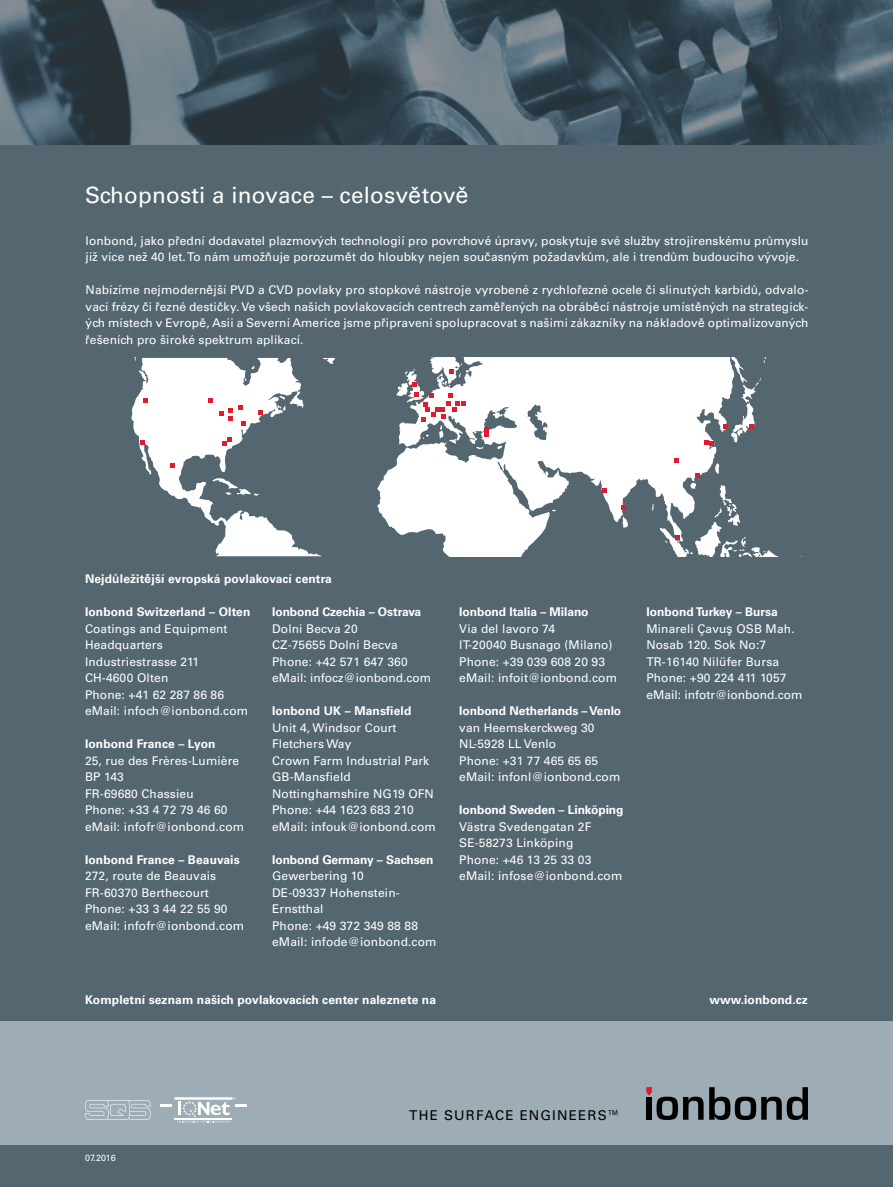
<style>
.page{position:relative;width:893px;height:1187px;background:#fff}
.page>*{position:absolute;margin:0;border:0;box-sizing:border-box;transform-origin:0 0}
._01_Titel{font:22.5px "Univers LT Std";letter-spacing:.01em;color:#fff}
.t1{font:13.5px "Univers LT Std";letter-spacing:.085em;color:#000}
._06_Adressen{font:12px "Univers LT Std";letter-spacing:.01em;color:#fff}
._03_GT_weiss{font:12px/16.5px "Univers LT Std";letter-spacing:.01em;color:#fff}
._06_Adressen-2{font:700 12px "Univers LT Std";letter-spacing:-.005em;color:#fff}
._7_Adressen{font:12px "Univers LT Std";letter-spacing:.01em;color:#fff}
._7_Adressen-2{font:700 12px "Univers LT Std";color:#fff}
._03_GT_weiss-2{font:9px "Univers LT Std";letter-spacing:.005em;color:#fff}
.s1{font-family:"Arial"}
</style>
<div class="page">
<div style="left:0;top:0;width:893px;height:1186px;background:#546670"></div>
<img style="left:0;top:0;width:893px;height:145px">
<div style="left:0;top:1020px;width:893px;height:124px;background:#9eacb5"></div>
<svg style="left:85px;top:1100px;width:66px;height:19px"></svg>
<svg style="left:160px;top:1097px;width:87px;height:25px"></svg>
<svg style="left:646px;top:1087px;width:162px;height:32px"></svg>
<svg style="left:377px;top:358px;width:360px;height:198px;fill:#fff"></svg>
<svg style="left:476px;top:447px;width:8px;height:2px"></svg>
<svg style="left:497px;top:445px;width:5px;height:4px"></svg>
<svg style="left:652px;top:503px;width:2px;height:7px"></svg>
<svg style="left:723px;top:358px;width:43px;height:84px"></svg>
<svg style="left:705px;top:440px;width:8px;height:6px"></svg>
<svg style="left:602px;top:488px;width:4px;height:4px"></svg>
<svg style="left:621px;top:505px;width:4px;height:5px"></svg>
<svg style="left:660px;top:458px;width:117px;height:98px"></svg>
<svg style="left:485px;top:427px;width:4px;height:10px"></svg>
<svg style="left:396px;top:363px;width:73px;height:81px"></svg>
<svg style="left:132px;top:358px;width:203px;height:198px"></svg>
<p class="_01_Titel" style="left:85px;top:182px;width:385px">Schopnosti a inovace – celosv<span class="s1">ě</span>tov<span class="s1">ě</span></p>
<p class="_03_GT_weiss" style="left:86px;top:232px;width:724px">Ionbond, jako p<span class="s1">ř</span>ední dodavatel plazmových technologií pro povrchové úpravy, poskytuje své služby strojírenskému pr<span class="s1">ů</span>myslu již více než 40 let. To nám umož<span class="s1">ň</span>uje porozum<span class="s1">ě</span>t do hloubky nejen sou<span class="s1">č</span>asným požadavk<span class="s1">ů</span>m, ale i trend<span class="s1">ů</span>m budoucího vývoje.</p>
<p class="_03_GT_weiss" style="left:86px;top:282px;width:724px;text-align:justify">Nabízíme nejmodern<span class="s1">ě</span>jší PVD a CVD povlaky pro stopkové nástroje vyrobené z rychlo<span class="s1">ř</span>ezné ocele <span class="s1">č</span>i slinutých karbid<span class="s1">ů</span>, odvalo&shy;vací frézy <span class="s1">č</span>i <span class="s1">ř</span>ezné desti<span class="s1">č</span>ky. Ve všech našich povlakovacích centrech zam<span class="s1">ěř</span>ených na obráb<span class="s1">ě</span>cí nástroje umíst<span class="s1">ě</span>ných na strategick&shy;ých místech v Evrop<span class="s1">ě</span>, Asii a Severní Americe jsme p<span class="s1">ř</span>ipraveni spolupracovat s našimi zákazníky na nákladov<span class="s1">ě</span> optimalizovaných <span class="s1">ř</span>ešeních pro široké spektrum aplikací.</p>
<p class="_06_Adressen-2" style="left:85px;top:572px;width:248px">Nejd<span class="s1">ů</span>ležit<span class="s1">ě</span>jší evropská povlakovací centra</p>
<p class="_06_Adressen-2" style="left:272px;top:605px;width:151px">Ionbond Czechia – Ostrava</p>
<p class="_06_Adressen" style="left:272px;top:621px;width:87px">Dolni Becva 20</p>
<p class="_06_Adressen" style="left:272px;top:637px;width:127px">CZ-75655 Dolni Becva</p>
<p class="_06_Adressen" style="left:272px;top:654px;width:137px">Phone: +42 571 647 360</p>
<p class="_06_Adressen" style="left:272px;top:670px;width:160px">eMail: infocz@ionbond.com</p>
<p class="_06_Adressen-2" style="left:272px;top:704px;width:141px">Ionbond UK – Mansfield</p>
<p class="_06_Adressen" style="left:272px;top:720px;width:126px">Unit 4, Windsor Court</p>
<p class="_06_Adressen" style="left:272px;top:736px;width:81px">Fletchers Way</p>
<p class="_06_Adressen" style="left:272px;top:753px;width:159px">Crown Farm Industrial Park</p>
<p class="_06_Adressen" style="left:272px;top:769px;width:80px">GB-Mansfield</p>
<p class="_06_Adressen" style="left:272px;top:786px;width:163px">Nottinghamshire NG19 OFN</p>
<p class="_06_Adressen" style="left:272px;top:802px;width:143px">Phone: +44 1623 683 210</p>
<p class="_06_Adressen" style="left:272px;top:819px;width:165px">eMail: infouk@ionbond.com</p>
<p class="_06_Adressen-2" style="left:272px;top:852px;width:163px">Ionbond Germany – Sachsen</p>
<p class="_06_Adressen" style="left:272px;top:868px;width:93px">Gewerbering 10</p>
<p class="_06_Adressen" style="left:272px;top:885px;width:129px">DE-09337 Hohenstein-</p>
<p class="_06_Adressen" style="left:272px;top:901px;width:53px">Ernstthal</p>
<p class="_06_Adressen" style="left:272px;top:918px;width:147px">Phone: +49 372 349 88 88</p>
<p class="_06_Adressen" style="left:272px;top:934px;width:166px">eMail: infode@ionbond.com</p>
<p class="_7_Adressen-2" style="left:85px;top:605px;width:167px">Ionbond Switzerland – Olten</p>
<p class="_7_Adressen" style="left:85px;top:621px;width:144px">Coatings and Equipment</p>
<p class="_7_Adressen" style="left:85px;top:637px;width:79px">Headquarters</p>
<p class="_7_Adressen" style="left:85px;top:654px;width:116px">Industriestrasse 211</p>
<p class="_7_Adressen" style="left:85px;top:670px;width:85px">CH-4600 Olten</p>
<p class="_7_Adressen" style="left:85px;top:687px;width:141px">Phone: +41 62 287 86 86</p>
<p class="_7_Adressen" style="left:85px;top:703px;width:165px">eMail: infoch@ionbond.com</p>
<p class="_06_Adressen-2" style="left:85px;top:737px;width:132px">Ionbond France – Lyon</p>
<p class="_06_Adressen" style="left:85px;top:753px;width:156px">25, rue des Frères-Lumière</p>
<p class="_06_Adressen" style="left:85px;top:769px;width:40px">BP 143</p>
<p class="_06_Adressen" style="left:85px;top:786px;width:110px">FR-69680 Chassieu</p>
<p class="_06_Adressen" style="left:85px;top:802px;width:144px">Phone: +33 4 72 79 46 60</p>
<p class="_06_Adressen" style="left:85px;top:819px;width:161px">eMail: infofr@ionbond.com</p>
<p class="_06_Adressen-2" style="left:85px;top:852px;width:156px">Ionbond France – Beauvais</p>
<p class="_06_Adressen" style="left:85px;top:868px;width:133px">272, route de Beauvais</p>
<p class="_06_Adressen" style="left:85px;top:885px;width:125px">FR-60370 Berthecourt</p>
<p class="_06_Adressen" style="left:85px;top:901px;width:144px">Phone: +33 3 44 22 55 90</p>
<p class="_06_Adressen" style="left:85px;top:918px;width:161px">eMail: infofr@ionbond.com</p>
<p class="_06_Adressen-2" style="left:459px;top:605px;width:131px">Ionbond Italia – Milano</p>
<p class="_06_Adressen" style="left:459px;top:621px;width:97px">Via del lavoro 74</p>
<p class="_06_Adressen" style="left:459px;top:637px;width:155px">IT-20040 Busnago (Milano)</p>
<p class="_06_Adressen" style="left:459px;top:654px;width:147px">Phone: +39 039 608 20 93</p>
<p class="_06_Adressen" style="left:459px;top:670px;width:159px">eMail: infoit@ionbond.com</p>
<p class="_06_Adressen-2" style="left:459px;top:704px;width:164px">Ionbond Netherlands – Venlo</p>
<p class="_06_Adressen" style="left:459px;top:720px;width:137px">van Heemskerckweg 30</p>
<p class="_06_Adressen" style="left:459px;top:736px;width:98px">NL-5928 LL Venlo</p>
<p class="_06_Adressen" style="left:459px;top:753px;width:141px">Phone: +31 77 465 65 65</p>
<p class="_06_Adressen" style="left:459px;top:769px;width:163px">eMail: infonl@ionbond.com</p>
<p class="_06_Adressen-2" style="left:459px;top:803px;width:166px">Ionbond Sweden – Linköping</p>
<p class="_06_Adressen" style="left:459px;top:819px;width:134px">Västra Svedengatan 2F</p>
<p class="_06_Adressen" style="left:459px;top:835px;width:116px">SE-58273 Linköping</p>
<p class="_06_Adressen" style="left:459px;top:852px;width:134px">Phone: +46 13 25 33 03</p>
<p class="_06_Adressen" style="left:459px;top:868px;width:165px">eMail: infose@ionbond.com</p>
<p class="_7_Adressen-2" style="left:646px;top:605px;width:133px">Ionbond Turkey – Bursa</p>
<p class="_7_Adressen" style="left:646px;top:621px;width:150px">Minareli Çavu<span class="s1">ş</span> OSB Mah.</p>
<p class="_7_Adressen" style="left:646px;top:637px;width:121px">Nosab 120. Sok No:7</p>
<p class="_7_Adressen" style="left:646px;top:654px;width:134px">TR-16140 Nilüfer Bursa</p>
<p class="_7_Adressen" style="left:646px;top:670px;width:142px">Phone: +90 224 411 1057</p>
<p class="_7_Adressen" style="left:646px;top:687px;width:158px">eMail: infotr@ionbond.com</p>
<p class="_06_Adressen-2" style="left:85px;top:992px;width:352px">Kompletní seznam našich povlakovacích center naleznete na</p>
<p class="_06_Adressen-2" style="left:709px;top:992px;width:100px">www.ionbond.cz</p>
<p class="_03_GT_weiss-2" style="left:85px;top:1152px;width:32px">07.2016</p>
<p class="t1" style="left:409px;top:1106px;width:213px">THE SURFACE ENGINEERS™</p>
</div>
